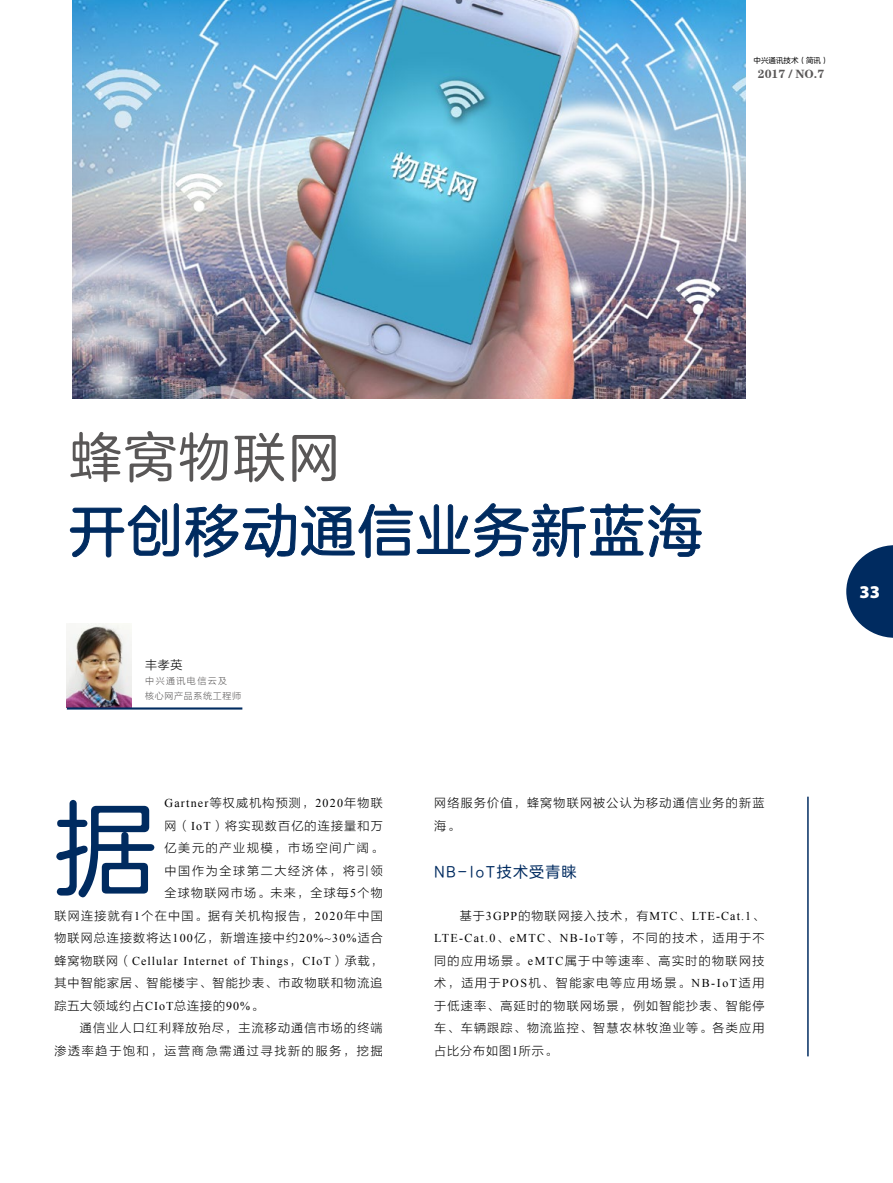
<style>
.page{position:relative;width:893px;height:1183px;background:#fff}
.page>*{position:absolute;margin:0;border:0;box-sizing:border-box;transform-origin:0 0}
.t1{font:102px "FZLANTY JW GB1 0";color:#002b60}
.t2{font:55.5px "FZLANTY JW GB1 0";letter-spacing:.04em;color:#002b60}
.t3{font:52.5px "FZLANTY JW GB1 0";letter-spacing:.04em;color:#595757}
.t4{font:900 18px "Myriad Pro";color:#fff}
.t5{font:15px "FZLANTY JW GB1 0";letter-spacing:.08em;color:#002b60}
.t6{font:12px/22.5px "FZLTXHK GBK1 0";letter-spacing:.105em;color:#000;text-align:right}
.t7{font:12px/22.5px "Times New Roman";letter-spacing:.09em;color:#000;text-align:right}
.t8{font:12px "FZCHYFW GB1 0";color:#595757}
.t9{font:9px/15px "FZLTXHK GBK1 0";letter-spacing:.075em;color:#595757}
.t10{font:7.5px "FZLANTY JW GB1 0";color:#000}
.s1{font-family:"FZLTXHK GBK1 0"}
.s2{font-family:"Times New Roman"}
</style>
<div class="page">
<img style="left:73px;top:0;width:673px;height:398px">
<hr style="left:807px;top:796px;width:2px;height:260px;background:#002b60">
<svg style="left:70px;top:503px;width:109px;height:54px"></svg>
<svg style="left:186px;top:502px;width:516px;height:56px"></svg>
<img style="left:67px;top:623px;width:65px;height:84px">
<hr style="left:67px;top:707px;width:175px;height:2px;background:#002b60">
<svg style="left:846px;top:545px;width:47px;height:92px"></svg>
<p class="t10" style="left:754px;top:56px;width:76px">中兴通讯技术（简讯）</p>
<p class="t8" style="left:758px;top:66px;width:68px">2017 / NO.7</p>
<h3 class="t3" style="left:69px;top:428px;width:272px">蜂窝物联网</h3>
<h2 class="t2" style="left:69px;top:500px;width:634px">开创移动通信业务新蓝海</h2>
<p class="t6" style="left:145px;top:653px;width:39px">丰孝英</p>
<p class="t9" style="left:145px;top:673px;width:98px">中兴通讯电信云及<br>核心网产品系统工程师</p>
<h1 class="t1" style="left:54px;top:792px;width:103px">据</h1>
<p class="t7" style="left:165px;top:791px;width:220px">Gartner<span class="s1">等权威机构预测，</span>2020<span class="s1">年物联</span></p>
<p class="t6" style="left:54px;top:814px;width:330px">网（<span class="s2">IoT</span>）将实现数百亿的连接量和万<br>亿美元的产业规模，市场空间广阔。<br>中国作为全球第二大经济体，将引领<br>全球物联网市场。未来，全球每<span class="s2">5</span>个物<br>联网连接就有<span class="s2">1</span>个在中国。据有关机构报告，<span class="s2">2020</span>年中国物联网总连接数将达<span class="s2">100</span>亿，新增连接中约<span class="s2">20%~30%</span>适合</p>
<p class="t7" style="left:54px;top:948px;width:330px"><span class="s1">蜂窝物联网（</span>Cellular Internet of Things<span class="s1">，</span>CIoT<span class="s1">）承载，</span></p>
<p class="t6" style="left:54px;top:971px;width:330px;line-height:23.2px;text-align:left">其中智能家居、智能楼宇、智能抄表、市政物联和物流追踪五大领域约占<span class="s2">CIoT</span>总连接的<span class="s2">90%</span>。</p>
<p class="t6" style="left:54px;top:1016px;width:330px">通信业人口红利释放殆尽，主流移动通信市场的终端<br>渗透率趋于饱和，运营商急需通过寻找新的服务，挖掘</p>
<p class="t6" style="left:434px;top:791px;width:332px;text-align:left">网络服务价值，蜂窝物联网被公认为移动通信业务的新蓝海。</p>
<p class="t5" style="left:434px;top:863px;width:144px">NB-IoT技术受青睐</p>
<p class="t7" style="left:434px;top:903px;width:332px"><span class="s1">基于</span>3GPP<span class="s1">的物联网接入技术，有</span>MTC<span class="s1">、</span>LTE-Cat.1<span class="s1">、<br></span>LTE-Cat.0<span class="s1">、</span>eMTC<span class="s1">、</span>NB-IoT<span class="s1">等，不同的技术，适用于不</span></p>
<p class="t6" style="left:434px;top:949px;width:332px;text-align:justify">同的应用场景。<span class="s2">eMTC</span>属于中等速率、高实时的物联网技术，适用于<span class="s2">POS</span>机、智能家电等应用场景。<span class="s2">NB-IoT</span>适用于低速率、高延时的物联网场景，例如智能抄表、智能停车、车辆跟踪、物流监控、智慧农林牧渔业等。各类应用占比分布如图<span class="s2">1</span>所示。</p>
<h3 class="t4" style="left:860px;top:581px;width:22px">33</h3>
</div>
